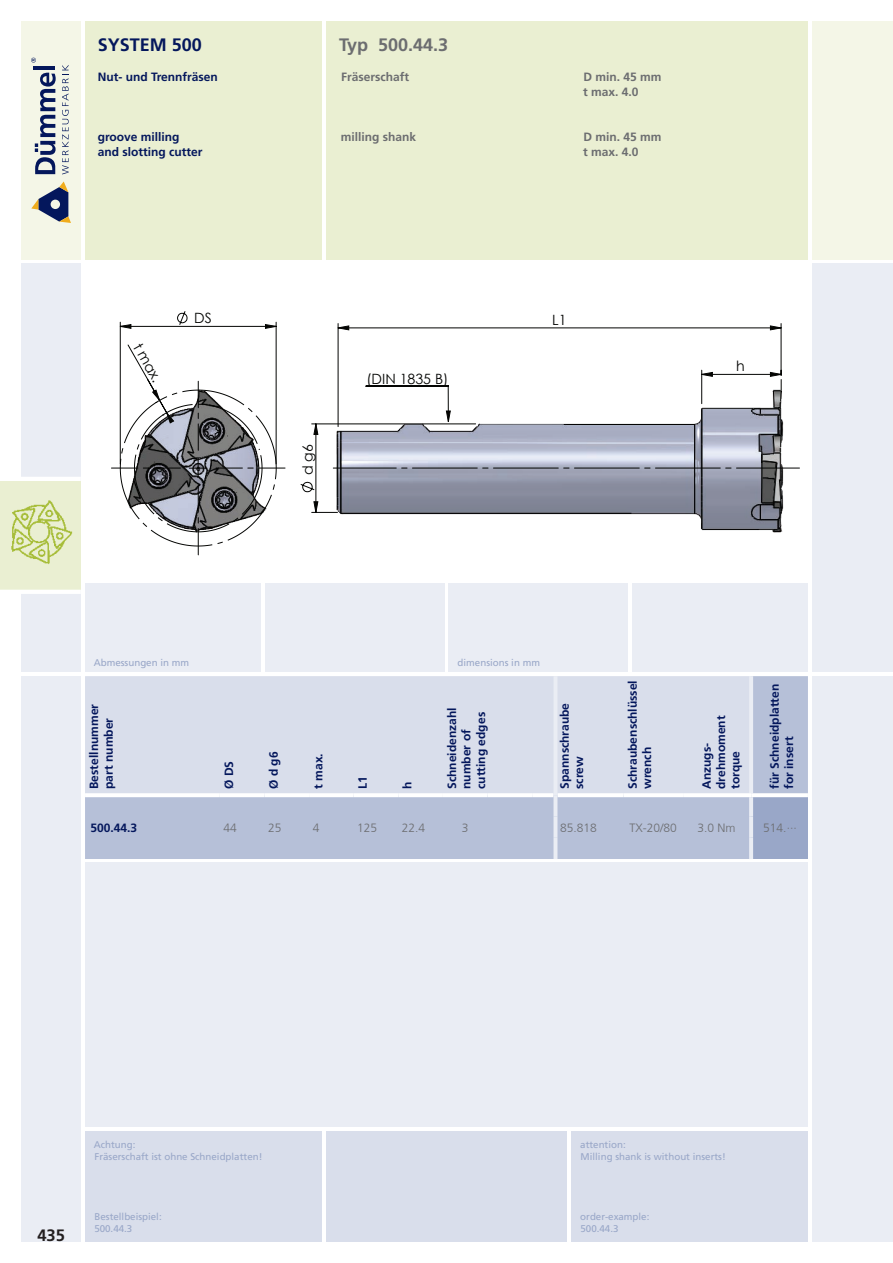
<style>
.page{position:relative;width:893px;height:1263px;background:#fff}
.page>*{position:absolute;margin:0;border:0;box-sizing:border-box;transform-origin:0 0}
.t1{font:700 18px "Frutiger LT Com";color:#6c6d70}
.t2{font:700 18px "Frutiger LT Com";color:#04175c}
.t3{font:700 16.5px "Frutiger LT Com";color:#231f20}
.t4{font:14.1px "Century Gothic";color:#040503}
.t5{font:700 12px/14.4px "Frutiger LT Com";color:#04175c}
.t6{font:700 12px/15px "Frutiger LT Com";color:#6c6d70}
.t7{font:300 12px "Frutiger LT Com";color:#6c6d70}
.t8{font:9.75px/12px "Frutiger LT Com";color:#99a7c8}
</style>
<div class="page">
<div style="left:21px;top:264px;width:60px;height:408px;background:#eaedf4"></div>
<div style="left:22px;top:676px;width:59px;height:566px;background:#eaedf4"></div>
<div style="left:812px;top:21px;width:81px;height:238px;background:#f4f6e7"></div>
<div style="left:85px;top:21px;width:237px;height:238px;background:#eaefd2"></div>
<div style="left:326px;top:21px;width:482px;height:238px;background:#eaefd2"></div>
<div style="left:85px;top:584px;width:175px;height:88px;background:#eaedf4"></div>
<div style="left:265px;top:584px;width:179px;height:88px;background:#eaedf4"></div>
<div style="left:449px;top:584px;width:179px;height:88px;background:#eaedf4"></div>
<div style="left:632px;top:584px;width:176px;height:88px;background:#eaedf4"></div>
<div style="left:812px;top:676px;width:81px;height:566px;background:#eaedf4"></div>
<div style="left:85px;top:1131px;width:237px;height:111px;background:#d9deeb"></div>
<div style="left:326px;top:1131px;width:241px;height:111px;background:#d9deeb"></div>
<div style="left:571px;top:1131px;width:237px;height:111px;background:#d9deeb"></div>
<div style="left:21px;top:21px;width:60px;height:238px;background:#f4f6e7"></div>
<div style="left:0;top:481px;width:81px;height:109px;background:#eaefd2"></div>
<hr style="left:0;top:477px;width:81px;height:4px;background:#fff">
<hr style="left:0;top:590px;width:81px;height:4px;background:#fff">
<div style="left:812px;top:264px;width:81px;height:408px;background:#eaedf4"></div>
<svg style="left:31px;top:181px;width:40px;height:42px"></svg>
<svg style="left:35px;top:73px;width:21px;height:101px"></svg>
<hr style="left:34px;top:66px;width:21px;height:4px;background:#04175c">
<svg style="left:31px;top:58px;width:5px;height:5px"></svg>
<svg style="left:62px;top:65px;width:7px;height:109px"></svg>
<img style="left:11px;top:500px;width:62px;height:65px">
<svg style="left:85px;top:676px;width:723px;height:183px;background:#cbd2e3"></svg>
<div style="left:751px;top:795px;width:57px;height:64px;background:#99a7c8"></div>
<hr style="left:749px;top:676px;width:4px;height:117px;background:#eaedf4">
<hr style="left:749px;top:797px;width:4px;height:19px;background:#eaedf4">
<hr style="left:749px;top:816px;width:4px;height:22px;background:#eaedf4">
<hr style="left:749px;top:838px;width:4px;height:21px;background:#eaedf4">
<hr style="left:85px;top:793px;width:135px;height:4px;background:#fff">
<hr style="left:220px;top:793px;width:44px;height:4px;background:#fff">
<hr style="left:264px;top:793px;width:45px;height:4px;background:#fff">
<hr style="left:309px;top:793px;width:45px;height:4px;background:#fff">
<hr style="left:354px;top:793px;width:44px;height:4px;background:#fff">
<hr style="left:398px;top:793px;width:45px;height:4px;background:#fff">
<hr style="left:443px;top:793px;width:45px;height:4px;background:#fff">
<hr style="left:488px;top:793px;width:44px;height:4px;background:#fff">
<hr style="left:532px;top:793px;width:21px;height:4px;background:#fff">
<hr style="left:557px;top:793px;width:67px;height:4px;background:#fff">
<hr style="left:624px;top:793px;width:59px;height:4px;background:#fff">
<hr style="left:683px;top:793px;width:68px;height:4px;background:#fff">
<svg style="left:751px;top:793px;width:57px;height:4px"></svg>
<hr style="left:553px;top:676px;width:4px;height:119px;background:#eaedf4">
<svg style="left:553px;top:795px;width:4px;height:21px"></svg>
<svg style="left:553px;top:816px;width:4px;height:22px"></svg>
<svg style="left:553px;top:838px;width:4px;height:21px"></svg>
<div style="left:85px;top:862px;width:723px;height:265px;background:#eaedf4"></div>
<img style="left:337px;top:391px;width:463px;height:142px">
<hr style="left:448px;top:386px;width:1px;height:36px;background:#040503">
<hr style="left:701px;top:370px;width:1px;height:34px;background:#040503">
<hr style="left:781px;top:323px;width:1px;height:52px;background:#040503">
<hr style="left:338px;top:323px;width:1px;height:104px;background:#040503">
<hr style="left:120px;top:322px;width:1px;height:142px;background:#040503">
<hr style="left:276px;top:322px;width:1px;height:142px;background:#040503">
<svg style="left:111px;top:344px;width:174px;height:211px"></svg>
<svg style="left:337px;top:325px;width:445px;height:66px"></svg>
<svg style="left:119px;top:311px;width:158px;height:18px"></svg>
<svg style="left:300px;top:410px;width:499px;height:103px"></svg>
<h1 class="t2" style="left:98px;top:34px;width:106px">SYSTEM 500</h1>
<p class="t5" style="left:98px;top:70px;width:122px">Nut- und Trennfräsen</p>
<p class="t5" style="left:98px;top:129px;width:106px;line-height:15px">groove milling and slotting cutter</p>
<h1 class="t1" style="left:339px;top:34px;width:111px">Typ 500.44.3</h1>
<p class="t6" style="left:341px;top:69px;width:70px">Fräserschaft</p>
<p class="t6" style="left:341px;top:129px;width:77px">milling shank</p>
<p class="t6" style="left:583px;top:69px;width:80px">D min. 45 mm t max. 4.0</p>
<p class="t6" style="left:583px;top:129px;width:80px">D min. 45 mm t max. 4.0</p>
<p class="t4" style="left:194px;top:308px;width:19px">DS</p>
<p class="t4" style="left:552px;top:310px;width:16px">L1</p>
<p class="t4" style="left:146px;top:339px;width:44px;rotate:60deg">t max.</p>
<p class="t4" style="left:366px;top:369px;width:84px">(DIN 1835 B)</p>
<p class="t4" style="left:736px;top:356px;width:10px">h</p>
<p class="t4" style="left:298px;top:475px;width:33px;rotate:-90deg">d g6</p>
<p class="t8" style="left:94px;top:657px;width:97px">Abmessungen in mm</p>
<p class="t8" style="left:458px;top:657px;width:84px">dimensions in mm</p>
<p class="t5" style="left:87px;top:789px;width:86px;rotate:-90deg">Bestellnummer part number</p>
<p class="t5" style="left:222px;top:789px;width:30px;rotate:-90deg">Ø DS</p>
<p class="t5" style="left:266px;top:789px;width:39px;rotate:-90deg">Ø d g6</p>
<p class="t5" style="left:311px;top:789px;width:37px;rotate:-90deg">t max.</p>
<p class="t5" style="left:355px;top:789px;width:14px;rotate:-90deg">L1</p>
<p class="t5" style="left:400px;top:789px;width:9px;rotate:-90deg">h</p>
<p class="t5" style="left:445px;top:789px;width:83px;rotate:-90deg">Schneidenzahl number of cutting edges</p>
<p class="t5" style="left:557px;top:789px;width:88px;rotate:-90deg">Spannschraube screw</p>
<p class="t5" style="left:625px;top:789px;width:110px;rotate:-90deg">Schraubenschlüssel wrench</p>
<p class="t5" style="left:699px;top:789px;width:75px;rotate:-90deg">Anzugs&shy;drehmoment torque</p>
<p class="t5" style="left:767px;top:789px;width:106px;rotate:-90deg">für Schneidplatten for insert</p>
<p class="t5" style="left:90px;top:820px;width:48px">500.44.3</p>
<p class="t7" style="left:223px;top:820px;width:15px">44</p>
<p class="t7" style="left:268px;top:820px;width:15px">25</p>
<p class="t7" style="left:313px;top:820px;width:8px">4</p>
<p class="t7" style="left:357px;top:820px;width:22px">125</p>
<p class="t7" style="left:402px;top:820px;width:25px">22.4</p>
<p class="t7" style="left:462px;top:820px;width:8px">3</p>
<p class="t7" style="left:560px;top:820px;width:38px">85.818</p>
<p class="t7" style="left:630px;top:820px;width:49px">TX-20/80</p>
<p class="t7" style="left:698px;top:820px;width:40px">3.0 Nm</p>
<p class="t7" style="left:763px;top:820px;width:35px">514.∙∙∙</p>
<h2 class="t3" style="left:37px;top:1225px;width:29px">435</h2>
<p class="t8" style="left:94px;top:1139px;width:170px">Achtung:<br>Fräserschaft ist ohne Schneidplatten!</p>
<p class="t8" style="left:94px;top:1211px;width:69px">Bestellbeispiel:<br>500.44.3</p>
<p class="t8" style="left:580px;top:1139px;width:147px">attention:<br>Milling shank is without inserts!</p>
<p class="t8" style="left:580px;top:1211px;width:71px">order-example:<br>500.44.3</p>
</div>
